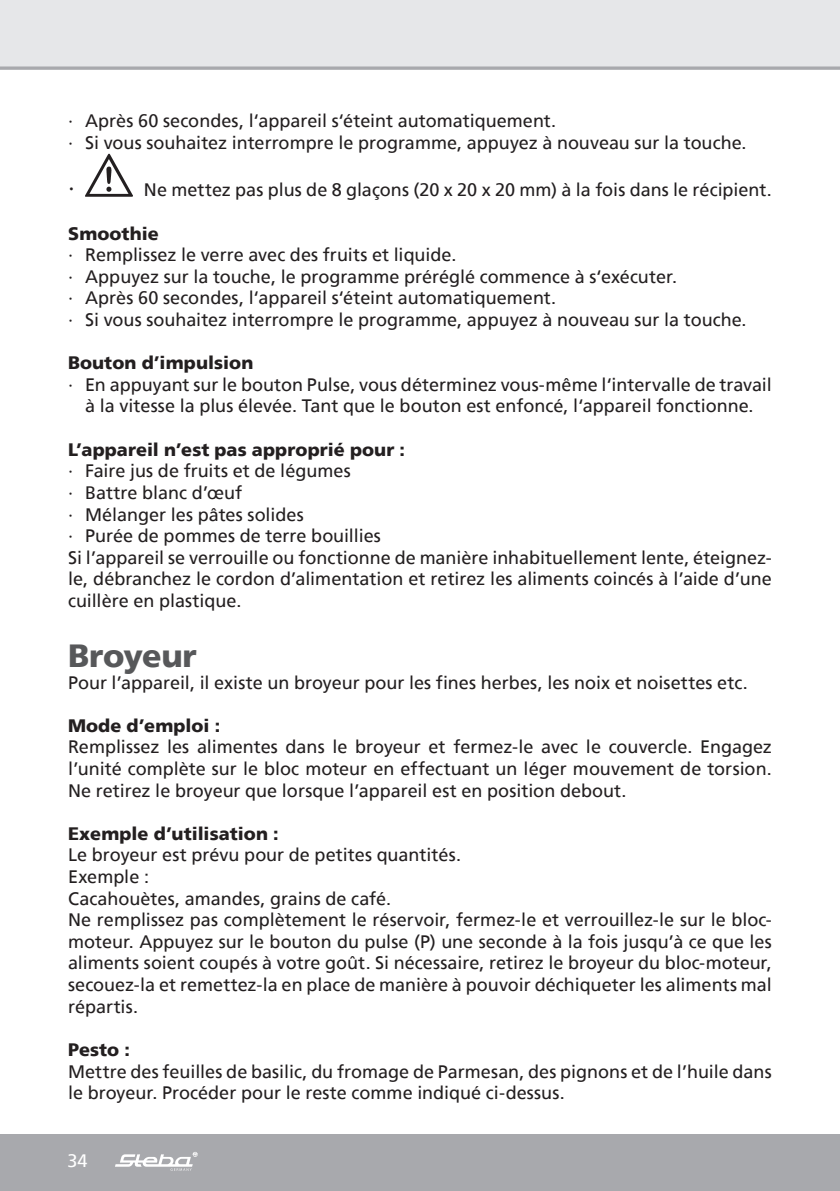
<style>
.page{position:relative;width:840px;height:1191px;background:#fff}
.page>*{position:absolute;margin:0;border:0;box-sizing:border-box;transform-origin:0 0}
.t1{font:900 32px "Frutiger";letter-spacing:-.01em;color:#57585a}
.t2{font:24px "Frutiger";color:#231f20}
.t3{font:18px/21.6px "Frutiger";color:#231f20}
.t4{font:900 18px "Frutiger";letter-spacing:.005em;color:#231f20}
.t5{font:18px "Frutiger";color:#fff}
</style>
<div class="page">
<div style="left:0;top:0;width:839px;height:68px;background:#e6e7e9"></div>
<hr style="left:839px;top:1134px;width:1px;height:57px;background:#a8a9ad">
<div style="left:0;top:1134px;width:839px;height:57px;background:#a8a9ad"></div>
<svg style="left:115px;top:1152px;width:82px;height:18px"></svg>
<svg style="left:0;top:66px;width:839px;height:4px;background:#b3b4b8"></svg>
<img style="left:85px;top:154px;width:48px;height:43px">
<p class="t3" style="left:68px;top:110px;width:679px">∙ Après 60 secondes, l‘appareil s‘éteint automatiquement.<br>∙ Si vous souhaitez interrompre le programme, appuyez à nouveau sur la touche.</p>
<h2 class="t2" style="left:68px;top:174px;width:8px">∙</h2>
<p class="t3" style="left:144px;top:179px;width:629px">Ne mettez pas plus de 8 glaçons (20 x 20 x 20 mm) à la fois dans le récipient.</p>
<p class="t4" style="left:68px;top:222px;width:92px">Smoothie</p>
<p class="t3" style="left:68px;top:244px;width:679px">∙ Remplissez le verre avec des fruits et liquide.<br>∙ Appuyez sur la touche, le programme préréglé commence à s‘exécuter.<br>∙ Après 60 secondes, l‘appareil s‘éteint automatiquement.<br>∙ Si vous souhaitez interrompre le programme, appuyez à nouveau sur la touche.</p>
<p class="t4" style="left:68px;top:352px;width:187px">Bouton d’impulsion</p>
<p class="t3" style="left:68px;top:374px;width:704px;text-align:center">∙ En appuyant sur le bouton Pulse, vous déterminez vous-même l‘intervalle de travail à la vitesse la plus élevée. Tant que le bouton est enfoncé, l‘appareil fonctionne.</p>
<p class="t4" style="left:68px;top:438px;width:338px">L’appareil n’est pas approprié pour :</p>
<p class="t3" style="left:68px;top:460px;width:704px">∙ Faire jus de fruits et de légumes<br>∙ Battre blanc d’œuf<br>∙ Mélanger les pâtes solides<br>∙ Purée de pommes de terre bouillies<br>Si l’appareil se verrouille ou fonctionne de manière inhabituellement lente, éteignez&shy;le, débranchez le cordon d’alimentation et retirez les aliments coincés à l’aide d’une cuillère en plastique.</p>
<h1 class="t1" style="left:68px;top:636px;width:130px">Broyeur</h1>
<p class="t3" style="left:68px;top:671px;width:680px">Pour l’appareil, il existe un broyeur pour les fines herbes, les noix et noisettes etc.</p>
<p class="t4" style="left:68px;top:714px;width:153px">Mode d’emploi :</p>
<p class="t3" style="left:68px;top:736px;width:705px;text-align:justify">Remplissez les alimentes dans le broyeur et fermez-le avec le couvercle. Engagez l’unité complète sur le bloc moteur en effectuant un léger mouvement de torsion.<br>Ne retirez le broyeur que lorsque l’appareil est en position debout.</p>
<p class="t4" style="left:68px;top:822px;width:212px">Exemple d’utilisation :</p>
<p class="t3" style="left:68px;top:844px;width:704px">Le broyeur est prévu pour de petites quantités.<br>Exemple :<br>Cacahouètes, amandes, grains de café.<br>Ne remplissez pas complètement le réservoir, fermez-le et verrouillez-le sur le bloc&shy;moteur. Appuyez sur le bouton du pulse (P) une seconde à la fois jusqu’à ce que les aliments soient coupés à votre goût. Si nécessaire, retirez le broyeur du bloc-moteur, secouez-la et remettez-la en place de manière à pouvoir déchiqueter les aliments mal répartis.</p>
<p class="t4" style="left:68px;top:1038px;width:63px">Pesto :</p>
<p class="t3" style="left:68px;top:1060px;width:704px">Mettre des feuilles de basilic, du fromage de Parmesan, des pignons et de l’huile dans le broyeur. Procéder pour le reste comme indiqué ci-dessus.</p>
<p class="t5" style="left:67px;top:1149px;width:22px">34</p>
</div>
